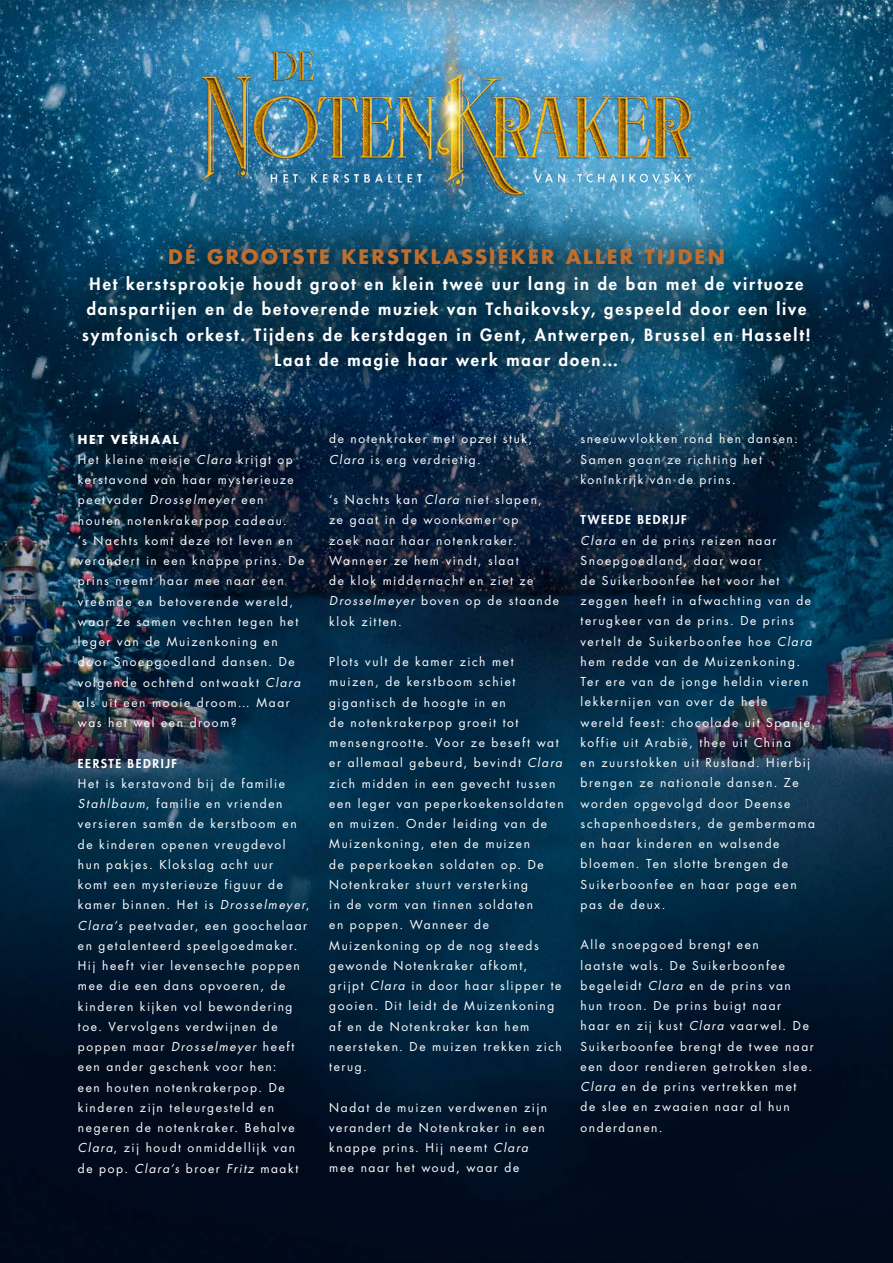
<style>
.page{position:relative;width:893px;height:1263px;background:#fff}
.page>*{position:absolute;margin:0;border:0;box-sizing:border-box;transform-origin:0 0}
.t1{font:700 19.5px "Futura Std";letter-spacing:.115em;color:#c16e2c}
.t2{font:800 16.5px/25.5px "Futura Std";letter-spacing:.12em;color:#fff;text-align:center}
.t3{font:12px/20.2px "Futura Std";letter-spacing:.13em;color:#fff}
.t4{font:800 12px "Futura Std";letter-spacing:.125em;color:#fff}
.s1{font-weight:700}
.s2{font-style:italic}
.s3{font-weight:800}
</style>
<div class="page">
<img style="left:0;top:1px;width:893px;height:1262px">
<img style="left:201px;top:54px;width:491px;height:157px">
<div style="left:4px;top:0;width:886px;height:54px;background:#000;opacity:.75"></div>
<div style="left:48px;top:211px;width:796px;height:193px;background:#000;opacity:.75"></div>
<div style="left:0;top:353px;width:885px;height:901px;background:#000;opacity:.25"></div>
<h1 class="t1" style="left:168px;top:244px;width:558px">DÉ GROOTSTE KERSTKLASSIEKER ALLER TIJDEN</h1>
<p class="t2" style="left:82px;top:271px;width:730px">Het kerstsprookje houdt groot en klein twee uur lang in de ban met de virtuoze danspartijen en de betoverende muziek van Tchaikovsky, gespeeld door een live symfonisch orkest. Tijdens de kerstdagen in Gent, Antwerpen, Brussel en Hasselt!<br>Laat de magie haar werk maar doen…</p>
<p class="t3" style="left:78px;top:429px;width:228px"><span class="s1">HET VERHAAL<br></span>Het kleine meisje <span class="s2">Clara</span> krijgt op kerstavond van haar mysterieuze peetvader <span class="s2">Drosselmeyer</span> een houten notenkrakerpop cadeau.<br>’s Nachts komt deze tot leven en verandert in een knappe prins. De prins neemt haar mee naar een vreemde en betoverende wereld, waar ze samen vechten tegen het leger van de Muizenkoning en door Snoepgoedland dansen. De volgende ochtend ontwaakt <span class="s2">Clara </span>als uit een mooie droom… Maar was het wel een droom?</p>
<p class="t4" style="left:78px;top:755px;width:101px">EERSTE BEDRIJF</p>
<p class="t3" style="left:78px;top:773px;width:233px">Het is kerstavond bij de familie<br><span class="s2">Stahlbaum</span>, familie en vrienden versieren samen de kerstboom en de kinderen openen vreugdevol hun pakjes. Klokslag acht uur<br>komt een mysterieuze figuur de kamer binnen. Het is <span class="s2">Drosselmeyer</span>,<br><span class="s2">Clara’s</span> peetvader, een goochelaar en getalenteerd speelgoedmaker.<br>Hij heeft vier levensechte poppen mee die een dans opvoeren, de kinderen kijken vol bewondering toe. Vervolgens verdwijnen de poppen maar <span class="s2">Drosselmeyer</span> heeft een ander geschenk voor hen:<br>een houten notenkrakerpop. De kinderen zijn teleurgesteld en negeren de notenkraker. Behalve<br><span class="s2">Clara</span>, zij houdt onmiddellijk van de pop. <span class="s2">Clara’s</span> broer <span class="s2">Fritz</span> maakt</p>
<p class="t3" style="left:329px;top:429px;width:204px">de notenkraker met opzet stuk,<br><span class="s2">Clara</span> is erg verdrietig.</p>
<p class="t3" style="left:329px;top:490px;width:231px">‘s Nachts kan <span class="s2">Clara</span> niet slapen,<br>ze gaat in de woonkamer op<br>zoek naar haar notenkraker.<br>Wanneer ze hem vindt, slaat<br>de klok middernacht en ziet ze<br><span class="s2">Drosselmeyer</span> boven op de staande klok zitten.</p>
<p class="t3" style="left:329px;top:652px;width:236px">Plots vult de kamer zich met muizen, de kerstboom schiet gigantisch de hoogte in en<br>de notenkrakerpop groeit tot mensengrootte. Voor ze beseft wat er allemaal gebeurd, bevindt <span class="s2">Clara </span>zich midden in een gevecht tussen een leger van peperkoekensoldaten en muizen. Onder leiding van de<br>Muizenkoning, eten de muizen<br>de peperkoeken soldaten op. De<br>Notenkraker stuurt versterking<br>in de vorm van tinnen soldaten<br>en poppen. Wanneer de<br>Muizenkoning op de nog steeds gewonde Notenkraker afkomt, grijpt <span class="s2">Clara</span> in door haar slipper te gooien. Dit leidt de Muizenkoning af en de Notenkraker kan hem neersteken. De muizen trekken zich terug.</p>
<p class="t3" style="left:329px;top:1097px;width:219px">Nadat de muizen verdwenen zijn verandert de Notenkraker in een knappe prins. Hij neemt <span class="s2">Clara </span>mee naar het woud, waar de</p>
<p class="t3" style="left:581px;top:429px;width:219px">sneeuwvlokken rond hen dansen.<br>Samen gaan ze richting het koninkrijk van de prins.</p>
<p class="t3" style="left:581px;top:510px;width:236px"><span class="s3">TWEEDE BEDRIJF<br></span><span class="s2">Clara</span> en de prins reizen naar<br>Snoepgoedland, daar waar<br>de Suikerboonfee het voor het zeggen heeft in afwachting van de terugkeer van de prins. De prins vertelt de Suikerboonfee hoe <span class="s2">Clara </span>hem redde van de Muizenkoning.<br>Ter ere van de jonge heldin vieren lekkernijen van over de hele<br>wereld feest: chocolade uit Spanje, koffie uit Arabië, thee uit China<br>en zuurstokken uit Rusland. Hierbij brengen ze nationale dansen. Ze worden opgevolgd door Deense schapenhoedsters, de gembermama en haar kinderen en walsende bloemen. Ten slotte brengen de<br>Suikerboonfee en haar page een pas de deux.</p>
<p class="t3" style="left:581px;top:935px;width:235px">Alle snoepgoed brengt een<br>laatste wals. De Suikerboonfee begeleidt <span class="s2">Clara</span> en de prins van hun troon. De prins buigt naar<br>haar en zij kust <span class="s2">Clara</span> vaarwel. De<br>Suikerboonfee brengt de twee naar een door rendieren getrokken slee.<br><span class="s2">Clara</span> en de prins vertrekken met de slee en zwaaien naar al hun onderdanen.</p>
</div>
